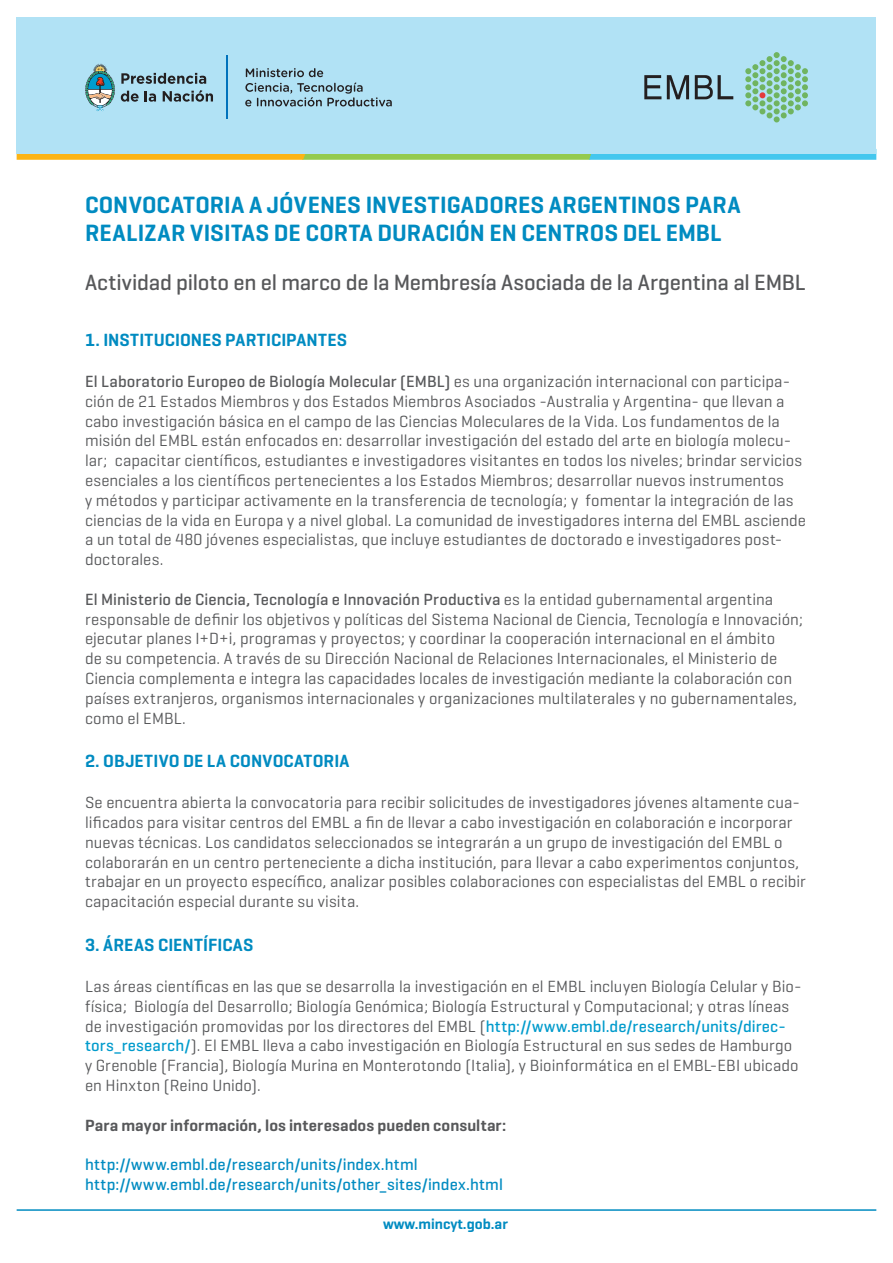
<style>
.page{position:relative;width:893px;height:1263px;background:#fff}
.page>*{position:absolute;margin:0;border:0;box-sizing:border-box;transform-origin:0 0}
.t1{font:600 24px/28.8px "Geogrotesque";letter-spacing:.005em;color:#008bc1}
.t2{font:500 22.5px "Geogrotesque";letter-spacing:-.01em;color:#57585a}
.t3{font:600 18px "Geogrotesque";letter-spacing:.01em;color:#008bc1}
.t4{font:16.5px/19.8px "Geogrotesque";letter-spacing:.005em;color:#57585a}
.t5{font:500 16.5px/19.8px "Geogrotesque";letter-spacing:.01em;color:#008bc1}
.t6{font:600 16.5px "Geogrotesque";letter-spacing:.005em;color:#57585a}
.t7{font:600 15px "Geogrotesque";color:#008bc1}
.s1{font-weight:500}
.s2{font-weight:500;color:#009bcc}
</style>
<div class="page">
<svg style="left:17px;top:154px;width:859px;height:6px;background:#9fc375"></svg>
<div style="left:17px;top:17px;width:859px;height:137px;background:#b1e2f5"></div>
<hr style="left:17px;top:1209px;width:859px;height:2px;background:#008bc1">
<svg style="left:644px;top:75px;width:17px;height:24px"></svg>
<svg style="left:667px;top:75px;width:22px;height:24px"></svg>
<svg style="left:695px;top:75px;width:38px;height:24px"></svg>
<svg style="left:745px;top:52px;width:63px;height:70px"></svg>
<svg style="left:246px;top:68px;width:77px;height:9px"></svg>
<svg style="left:245px;top:83px;width:147px;height:23px"></svg>
<hr style="left:226px;top:56px;width:1px;height:63px;background:#0072bc">
<svg style="left:121px;top:73px;width:85px;height:11px"></svg>
<svg style="left:121px;top:91px;width:18px;height:11px"></svg>
<svg style="left:145px;top:91px;width:11px;height:11px"></svg>
<svg style="left:163px;top:90px;width:50px;height:12px"></svg>
<svg style="left:85px;top:63px;width:30px;height:48px"></svg>
<h1 class="t1" style="left:85px;top:190px;width:657px">CONVOCATORIA A JÓVENES INVESTIGADORES ARGENTINOS PARA<br>REALIZAR VISITAS DE CORTA DURACIÓN EN CENTROS DEL EMBL</h1>
<h2 class="t2" style="left:85px;top:268px;width:722px">Actividad piloto en el marco de la Membresía Asociada de la Argentina al EMBL</h2>
<p class="t3" style="left:85px;top:328px;width:264px">1. INSTITUCIONES PARTICIPANTES</p>
<p class="t4" style="left:85px;top:371px;width:722px"><span class="s1">El Laboratorio Europeo de Biología Molecular (EMBL)</span> es una organización internacional con participa&shy;ción de 21 Estados Miembros y dos Estados Miembros Asociados -Australia y Argentina- que llevan a cabo investigación básica en el campo de las Ciencias Moleculares de la Vida. Los fundamentos de la misión del EMBL están enfocados en: desarrollar investigación del estado del arte en biología molecu&shy;lar; capacitar científicos, estudiantes e investigadores visitantes en todos los niveles; brindar servicios esenciales a los científicos pertenecientes a los Estados Miembros; desarrollar nuevos instrumentos<br>y métodos y participar activamente en la transferencia de tecnología; y fomentar la integración de las ciencias de la vida en Europa y a nivel global. La comunidad de investigadores interna del EMBL asciende a un total de 480 jóvenes especialistas, que incluye estudiantes de doctorado e investigadores post&shy;doctorales.</p>
<p class="t4" style="left:85px;top:589px;width:719px"><span class="s1">El Ministerio de Ciencia, Tecnología e Innovación Productiva</span> es la entidad gubernamental argentina responsable de definir los objetivos y políticas del Sistema Nacional de Ciencia, Tecnología e Innovación; ejecutar planes I+D+i, programas y proyectos; y coordinar la cooperación internacional en el ámbito<br>de su competencia. A través de su Dirección Nacional de Relaciones Internacionales, el Ministerio de Ciencia complementa e integra las capacidades locales de investigación mediante la colaboración con países extranjeros, organismos internacionales y organizaciones multilaterales y no gubernamentales, como el EMBL.</p>
<p class="t3" style="left:85px;top:749px;width:266px">2. OBJETIVO DE LA CONVOCATORIA</p>
<p class="t4" style="left:85px;top:792px;width:722px">Se encuentra abierta la convocatoria para recibir solicitudes de investigadores jóvenes altamente cua&shy;lificados para visitar centros del EMBL a fin de llevar a cabo investigación en colaboración e incorporar nuevas técnicas. Los candidatos seleccionados se integrarán a un grupo de investigación del EMBL o colaborarán en un centro perteneciente a dicha institución, para llevar a cabo experimentos conjuntos, trabajar en un proyecto específico, analizar posibles colaboraciones con especialistas del EMBL o recibir capacitación especial durante su visita.</p>
<p class="t3" style="left:85px;top:933px;width:170px">3. ÁREAS CIENTÍFICAS</p>
<p class="t4" style="left:85px;top:976px;width:718px">Las áreas científicas en las que se desarrolla la investigación en el EMBL incluyen Biología Celular y Bio&shy;física; Biología del Desarrollo; Biología Genómica; Biología Estructural y Computacional; y otras líneas de investigación promovidas por los directores del EMBL (<span class="s2">http://www.embl.de/research/units/direc&shy;tors_research/</span>). El EMBL lleva a cabo investigación en Biología Estructural en sus sedes de Hamburgo y Grenoble (Francia), Biología Murina en Monterotondo (Italia), y Bioinformática en el EMBL-EBI ubicado en Hinxton (Reino Unido).</p>
<p class="t6" style="left:85px;top:1114px;width:423px">Para mayor información, los interesados pueden consultar:</p>
<p class="t5" style="left:85px;top:1154px;width:419px">http://www.embl.de/research/units/index.html http://www.embl.de/research/units/other_sites/index.html</p>
<p class="t7" style="left:383px;top:1214px;width:126px">www.mincyt.gob.ar</p>
</div>
